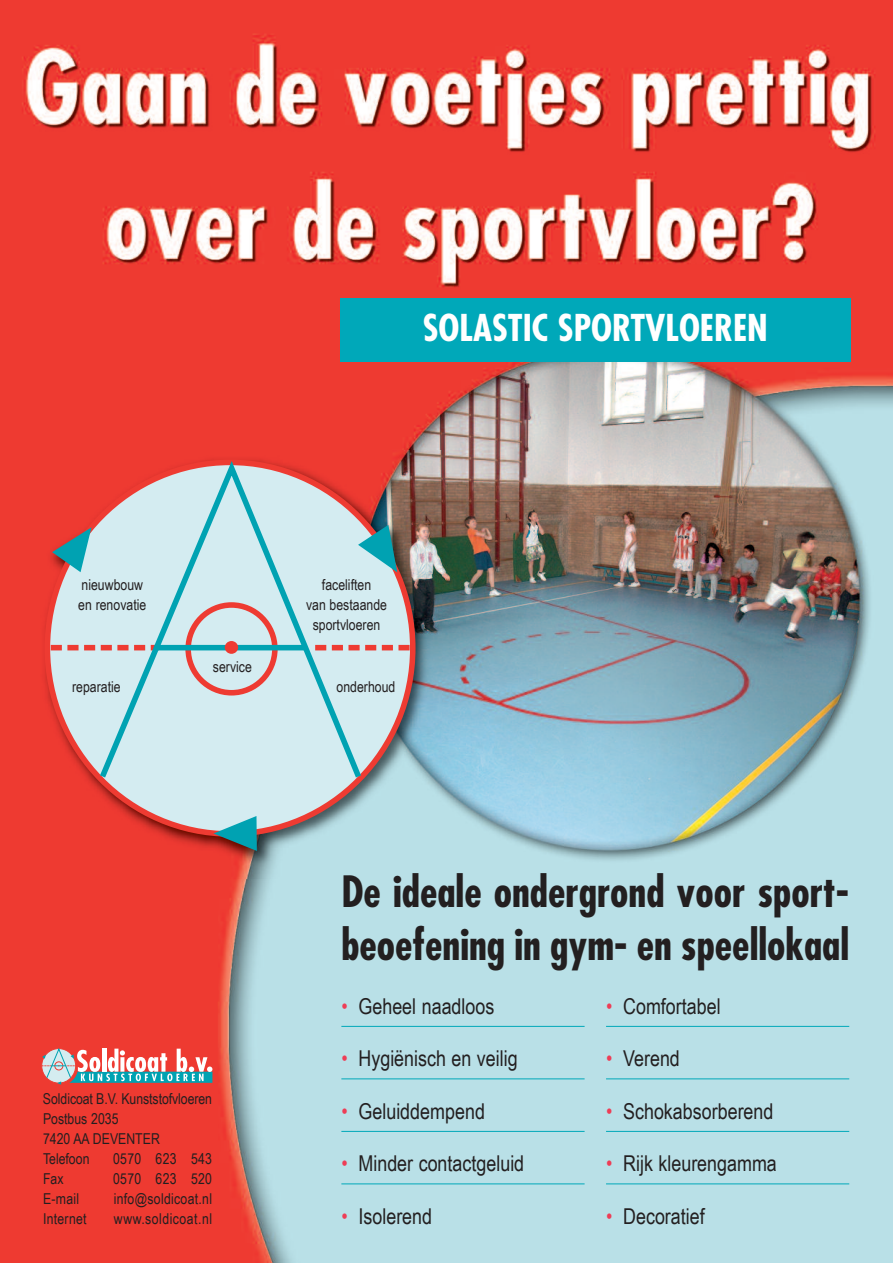
<style>
.page{position:relative;width:893px;height:1263px;background:#fff}
.page>*{position:absolute;margin:0;border:0;box-sizing:border-box;transform-origin:0 0}
.t1{font:700 condensed 42px/53.2px "Futura";color:#231f20}
.t2{font:700 condensed 36px "Futura";color:#fff}
.t3{font:21.9px "Arial Narrow";color:#231f20}
.t4{font:15px/20px "Arial Narrow";color:#231f20}
.t5{font:15px "Arial Narrow";letter-spacing:.02em;color:#231f20}
.t6{font:15px "Arial Narrow";letter-spacing:.03em;color:#231f20}
.s1{color:#ee3d56}
</style>
<div class="page">
<img style="left:0;top:0;width:893px;height:1263px">
<div style="left:340px;top:298px;width:510px;height:63px;background:#00a8b9"></div>
<div style="left:41px;top:1048px;width:35px;height:35px;border:1px solid #ee3b32;border-radius:50%"></div>
<svg style="left:42px;top:1048px;width:170px;height:37px"></svg>
<img style="left:35px;top:450px;width:407px;height:428px">
<div style="left:47px;top:462px;width:366px;height:372px;background:#d4ecf1;border-radius:50%"></div>
<svg style="left:51px;top:645px;width:44px;height:5px"></svg>
<svg style="left:366px;top:645px;width:44px;height:5px"></svg>
<svg style="left:95px;top:458px;width:271px;height:326px"></svg>
<div style="left:185px;top:602px;width:93px;height:93px;border:6px solid #ee3b32;border-radius:50%"></div>
<div style="left:155px;top:645px;width:151px;height:5px;background:#00a2b2"></div>
<div style="left:225px;top:641px;width:13px;height:13px;background:#ee3b32;border-radius:50%"></div>
<svg style="left:52px;top:527px;width:39px;height:45px;background:#808084"></svg>
<svg style="left:358px;top:525px;width:39px;height:47px"></svg>
<svg style="left:213px;top:816px;width:44px;height:35px"></svg>
<hr style="left:341px;top:1026px;width:244px;height:1px;background:#00a8b9">
<hr style="left:341px;top:1078px;width:244px;height:1px;background:#00a8b9">
<hr style="left:341px;top:1131px;width:244px;height:1px;background:#00a8b9">
<hr style="left:341px;top:1183px;width:244px;height:1px;background:#00a8b9">
<hr style="left:606px;top:1026px;width:243px;height:1px;background:#00a8b9">
<hr style="left:606px;top:1078px;width:243px;height:1px;background:#00a8b9">
<hr style="left:606px;top:1131px;width:243px;height:1px;background:#00a8b9">
<hr style="left:606px;top:1183px;width:243px;height:1px;background:#00a8b9">
<h2 class="t2" style="left:423px;top:312px;width:347px">SOLASTIC SPORTVLOEREN</h2>
<p class="t4" style="left:78px;top:575px;width:70px">nieuwbouw en renovatie</p>
<p class="t4" style="left:306px;top:575px;width:83px;text-align:center">faceliften<br>van bestaande sportvloeren</p>
<p class="t4" style="left:213px;top:657px;width:40px">service</p>
<p class="t4" style="left:72px;top:676px;width:50px">reparatie</p>
<p class="t4" style="left:337px;top:676px;width:60px">onderhoud</p>
<p class="t4" style="left:43px;top:1089px;width:171px">Soldicoat B.V. Kunststofvloeren<br>Postbus 2035<br>7420 AA DEVENTER<br>Telefoon</p>
<p class="t5" style="left:113px;top:1150px;width:100px">0570 623 543</p>
<p class="t4" style="left:43px;top:1169px;width:22px">Fax</p>
<p class="t5" style="left:113px;top:1170px;width:100px">0570 623 520</p>
<p class="t4" style="left:43px;top:1189px;width:38px">E-mail</p>
<p class="t5" style="left:114px;top:1190px;width:100px">info@soldicoat.nl</p>
<p class="t5" style="left:43px;top:1210px;width:45px">Internet</p>
<p class="t6" style="left:114px;top:1210px;width:100px">www.soldicoat.nl</p>
<h1 class="t1" style="left:341px;top:868px;width:509px">De ideale ondergrond voor sport&shy;beoefening in gym- en speellokaal</h1>
<h3 class="t3" style="left:341px;top:993px;width:155px"><span class="s1">•</span> Geheel naadloos</h3>
<h3 class="t3" style="left:341px;top:1045px;width:178px"><span class="s1">•</span> Hygiënisch en veilig</h3>
<h3 class="t3" style="left:341px;top:1098px;width:145px"><span class="s1">•</span> Geluiddempend</h3>
<h3 class="t3" style="left:341px;top:1150px;width:184px"><span class="s1">•</span> Minder contactgeluid</h3>
<h3 class="t3" style="left:341px;top:1203px;width:92px"><span class="s1">•</span> Isolerend</h3>
<h3 class="t3" style="left:606px;top:993px;width:116px"><span class="s1">•</span> Comfortabel</h3>
<h3 class="t3" style="left:606px;top:1045px;width:75px"><span class="s1">•</span> Verend</h3>
<h3 class="t3" style="left:606px;top:1098px;width:169px"><span class="s1">•</span> Schokabsorberend</h3>
<h3 class="t3" style="left:606px;top:1150px;width:172px"><span class="s1">•</span> Rijk kleurengamma</h3>
<h3 class="t3" style="left:606px;top:1203px;width:100px"><span class="s1">•</span> Decoratief</h3>
</div>
